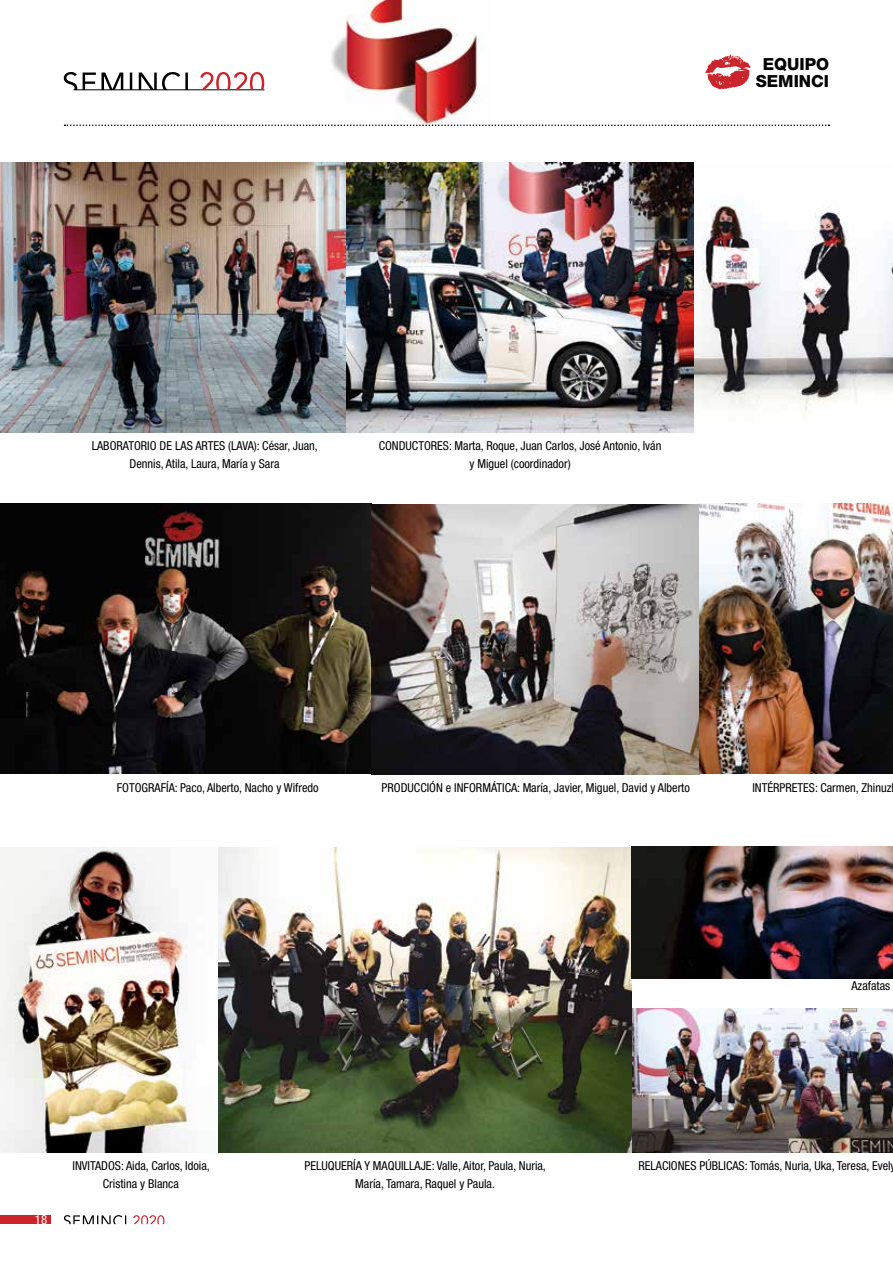
<style>
.page{position:relative;width:893px;height:1263px;background:#fff}
.page>*{position:absolute;margin:0;border:0;box-sizing:border-box;transform-origin:0 0}
.t1{font:800 16.65px/16.6px "Helvetica Neue LT Std";color:#000;text-align:center}
.t2{font:condensed 12.75px "Helvetica Neue LT Std";color:#fff}
.t3{font:condensed 12.3px/18px "Helvetica Neue LT Std";color:#000;text-align:center}
</style>
<div class="page">
<div style="left:0;top:1215px;width:50px;height:9px;background:#ca242c"></div>
<svg style="left:64px;top:1215px;width:62px;height:9px"></svg>
<svg style="left:133px;top:1215px;width:31px;height:9px"></svg>
<img style="left:331px;top:0;width:151px;height:124px">
<img style="left:345px;top:162px;width:350px;height:270px">
<img style="left:0;top:504px;width:372px;height:270px">
<img style="left:372px;top:504px;width:328px;height:270px">
<img style="left:631px;top:1008px;width:262px;height:144px">
<svg style="left:695px;top:202px;width:198px;height:210px"></svg>
<img style="left:700px;top:504px;width:193px;height:270px">
<img style="left:0;top:847px;width:219px;height:305px">
<img style="left:219px;top:847px;width:412px;height:305px">
<img style="left:631px;top:846px;width:262px;height:132px">
<svg style="left:65px;top:124px;width:764px;height:2px"></svg>
<svg style="left:705px;top:54px;width:46px;height:36px"></svg>
<svg style="left:64px;top:72px;width:124px;height:18px"></svg>
<hr style="left:73px;top:90px;width:191px;height:1px;background:#000">
<svg style="left:200px;top:72px;width:64px;height:18px"></svg>
<img style="left:0;top:162px;width:345px;height:270px">
<h1 class="t1" style="left:756px;top:56px;width:75px">EQUIPO<br>SEMINCI</h1>
<p class="t3" style="left:92px;top:437px;width:228px">LABORATORIO DE LAS ARTES (LAVA): César, Juan,<br>Dennis, Atila, Laura, María y Sara</p>
<p class="t3" style="left:379px;top:437px;width:284px">CONDUCTORES: Marta, Roque, Juan Carlos, José Antonio, Iván y Miguel (coordinador)</p>
<p class="t3" style="left:117px;top:779px;width:203px">FOTOGRAFÍA: Paco, Alberto, Nacho y Wifredo</p>
<p class="t3" style="left:382px;top:779px;width:310px">PRODUCCIÓN e INFORMÁTICA: María, Javier, Miguel, David y Alberto</p>
<p class="t3" style="left:752px;top:779px;width:141px">INTÉRPRETES: Carmen, Zhinuz</p>
<p class="t2" style="left:35px;top:1212px;width:14px">18</p>
<p class="t3" style="left:73px;top:1157px;width:139px">INVITADOS: Aida, Carlos, Idoia,<br>Cristina y Blanca</p>
<p class="t3" style="left:304px;top:1157px;width:243px">PELUQUERÍA Y MAQUILLAJE: Valle, Aitor, Paula, Nuria,<br>María, Tamara, Raquel y Paula.</p>
<p class="t3" style="left:851px;top:977px;width:40px">Azafatas</p>
<p class="t3" style="left:638px;top:1157px;width:254px">RELACIONES PÚBLICAS: Tomás, Nuria, Uka, Teresa, Evel</p>
</div>
